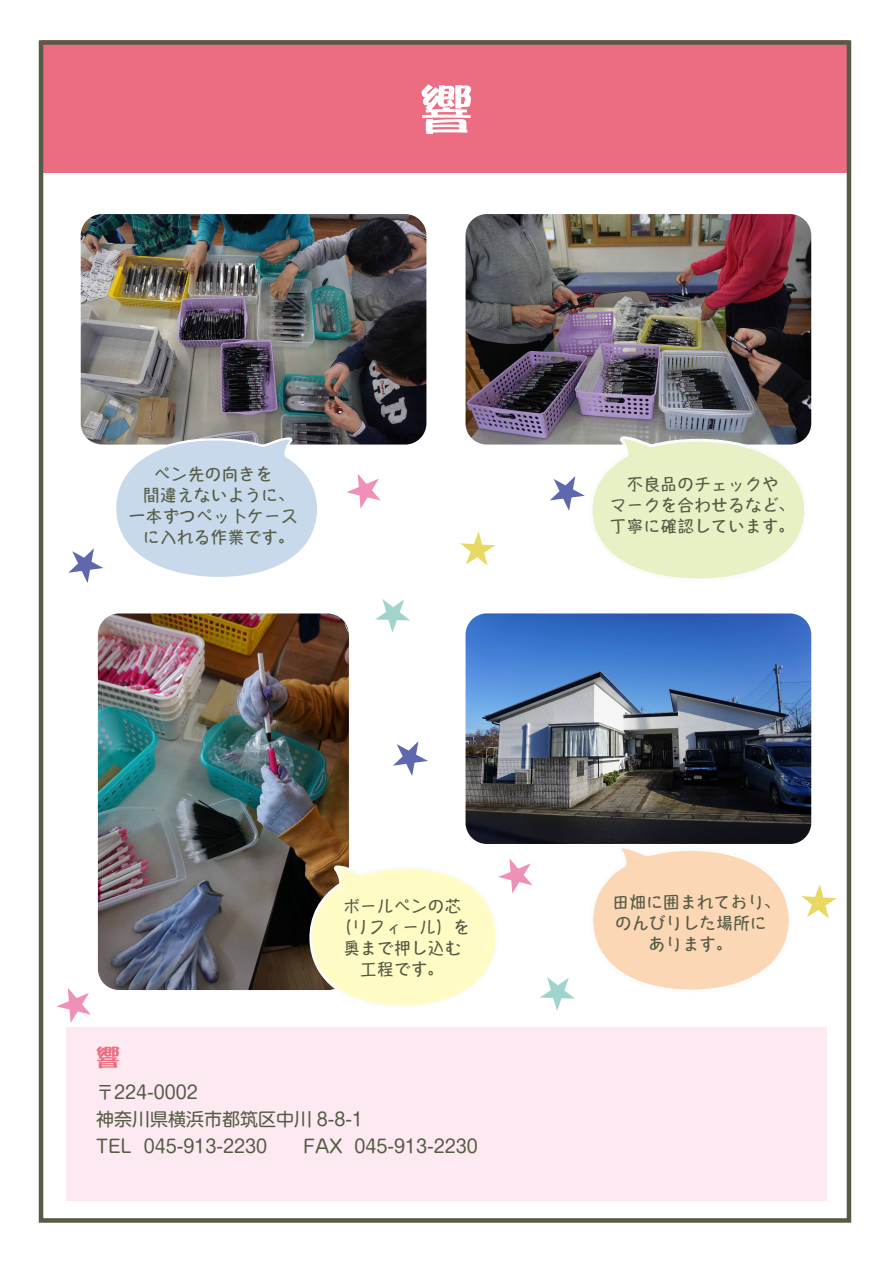
<style>
.page{position:relative;width:893px;height:1263px;background:#fff}
.page>*{position:absolute;margin:0;border:0;box-sizing:border-box;transform-origin:0 0}
.t1{font:54px "DFPOP Corn W12 MP RKSJ H";color:#fff}
.t2{font:24px "DFPOP Corn W12 MP RKSJ H";color:#ec6d81}
.t3{font:18px/27px "Shin M Go Upr";color:#555b45}
.t4{font:16.5px/21px "Hannotate SC W7";letter-spacing:.025em;color:#555b45;text-align:center}
</style>
<div class="page">
<div style="left:66px;top:1027px;width:761px;height:173px;background:#fce9f1"></div>
<div style="left:41px;top:41px;width:808px;height:132px;background:#ec6d81"></div>
<div style="left:39px;top:40px;width:812px;height:1183px;border:4px solid #555b45"></div>
<svg style="left:460px;top:531px;width:36px;height:35px"></svg>
<svg style="left:801px;top:884px;width:36px;height:34px"></svg>
<svg style="left:56px;top:988px;width:35px;height:35px"></svg>
<svg style="left:375px;top:599px;width:35px;height:34px"></svg>
<svg style="left:68px;top:548px;width:35px;height:35px"></svg>
<svg style="left:346px;top:474px;width:35px;height:35px"></svg>
<img style="left:98px;top:613px;width:251px;height:377px">
<img style="left:81px;top:214px;width:345px;height:231px">
<img style="left:465px;top:613px;width:346px;height:231px">
<img style="left:465px;top:214px;width:346px;height:231px">
<svg style="left:550px;top:436px;width:257px;height:143px"></svg>
<svg style="left:114px;top:437px;width:206px;height:140px"></svg>
<svg style="left:593px;top:848px;width:196px;height:142px"></svg>
<svg style="left:540px;top:977px;width:35px;height:34px"></svg>
<svg style="left:393px;top:741px;width:35px;height:35px"></svg>
<svg style="left:309px;top:858px;width:223px;height:148px"></svg>
<h1 class="t1" style="left:419px;top:82px;width:55px">響</h1>
<p class="t4" style="left:154px;top:463px;width:119px">ペン先の向きを</p>
<p class="t4" style="left:143px;top:484px;width:153px">間違えないように、</p>
<p class="t4" style="left:129px;top:505px;width:170px">一本ずつペットケース</p>
<p class="t4" style="left:143px;top:526px;width:153px">に入れる作業です。</p>
<p class="t4" style="left:610px;top:473px;width:187px">不良品のチェックや<br>マークを合わせるなど、丁寧に確認しています。</p>
<h2 class="t2" style="left:96px;top:1045px;width:25px">響</h2>
<p class="t4" style="left:335px;top:895px;width:136px">ボールペンの芯（リフィール）を奥まで押し込む工程です。</p>
<p class="t3" style="left:96px;top:1077px;width:383px">〒224-0002<br>神奈川県横浜市都筑区中川 8-8-1<br>TEL 045-913-2230　　FAX 045-913-2230</p>
<p class="t4" style="left:613px;top:891px;width:170px">田畑に囲まれており、</p>
<p class="t4" style="left:615px;top:912px;width:153px">のんびりした場所に</p>
<p class="t4" style="left:649px;top:933px;width:86px">あります。</p>
</div>
